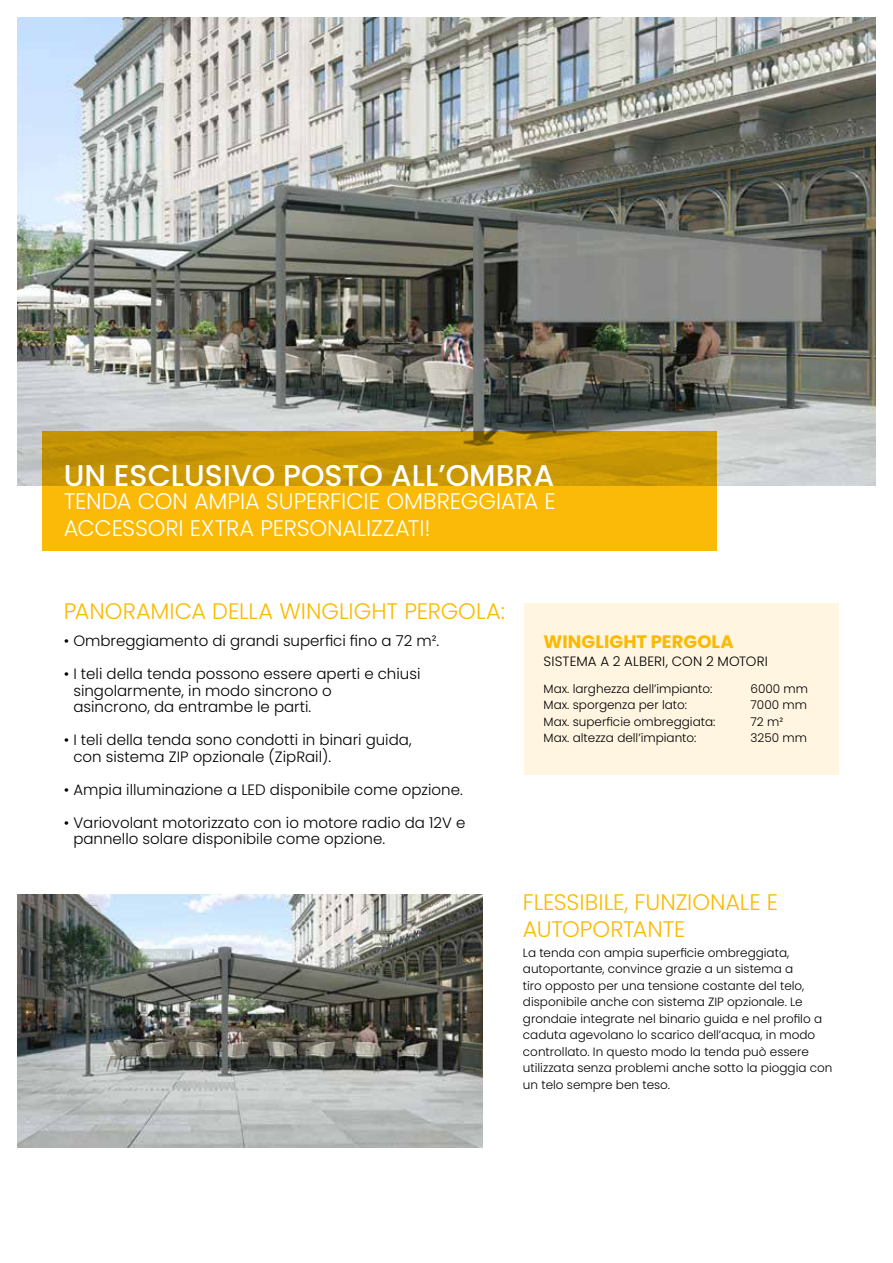
<style>
.page{position:relative;width:893px;height:1263px;background:#fff}
.page>*{position:absolute;margin:0;border:0;box-sizing:border-box;transform-origin:0 0}
.t1{font:500 30px "Poppins";color:#fff}
.t2{font:300 22.5px/27px "Poppins";letter-spacing:-.005em;color:#fbba00}
.t3{font:300 22.5px/27px "Poppins";letter-spacing:-.01em;color:#fff}
.t4{font:700 18px "Poppins";letter-spacing:.01em;color:#fbba00}
.t5{font:300 15px/16.5px "Poppins";color:#000}
.t6{font:300 13.5px "Poppins";letter-spacing:.01em;color:#000}
.t7{font:300 12px/16.5px "Poppins";color:#000}
</style>
<div class="page">
<img style="left:17px;top:894px;width:466px;height:253px">
<img style="left:17px;top:17px;width:859px;height:468px">
<svg style="left:43px;top:432px;width:674px;height:119px;background:#e4aa06"></svg>
<div style="left:524px;top:603px;width:315px;height:172px;background:#fff5e1"></div>
<h1 class="t1" style="left:64px;top:458px;width:492px">UN ESCLUSIVO POSTO ALL’OMBRA</h1>
<h2 class="t3" style="left:64px;top:488px;width:494px">TENDA CON AMPIA SUPERFICIE OMBREGGIATA E<br>ACCESSORI EXTRA PERSONALIZZATI!</h2>
<h2 class="t2" style="left:64px;top:598px;width:443px">PANORAMICA DELLA WINGLIGHT PERGOLA:</h2>
<p class="t5" style="left:64px;top:633px;width:377px">• Ombreggiamento di grandi superfici fino a 72 m².</p>
<p class="t5" style="left:73px;top:666px;width:349px;text-indent:-10px">• I teli della tenda possono essere aperti e chiusi singolarmente, in modo sincrono o<br>asincrono, da entrambe le parti.</p>
<p class="t5" style="left:73px;top:732px;width:340px;text-indent:-10px">• I teli della tenda sono condotti in binari guida, con sistema ZIP opzionale (ZipRail).</p>
<p class="t5" style="left:64px;top:781px;width:401px">• Ampia illuminazione a LED disponibile come opzione.</p>
<p class="t5" style="left:73px;top:814px;width:393px;text-indent:-10px">• Variovolant motorizzato con io motore radio da 12V e pannello solare disponibile come opzione.</p>
<h3 class="t4" style="left:544px;top:632px;width:192px">WINGLIGHT PERGOLA</h3>
<p class="t6" style="left:544px;top:653px;width:226px">SISTEMA A 2 ALBERI, CON 2 MOTORI</p>
<p class="t7" style="left:544px;top:680px;width:170px">Max. larghezza dell’impianto:</p>
<p class="t7" style="left:751px;top:680px;width:59px">6000 mm</p>
<p class="t7" style="left:544px;top:697px;width:145px">Max. sporgenza per lato:</p>
<p class="t7" style="left:751px;top:697px;width:58px">7000 mm</p>
<p class="t7" style="left:544px;top:713px;width:173px">Max. superficie ombreggiata:</p>
<p class="t7" style="left:751px;top:713px;width:34px">72 m²</p>
<p class="t7" style="left:544px;top:730px;width:154px">Max. altezza dell’impianto:</p>
<p class="t7" style="left:751px;top:730px;width:58px">3250 mm</p>
<h2 class="t2" style="left:523px;top:889px;width:257px">FLESSIBILE, FUNZIONALE E<br>AUTOPORTANTE</h2>
<p class="t7" style="left:523px;top:944px;width:311px">La tenda con ampia superficie ombreggiata, autoportante, convince grazie a un sistema a<br>tiro opposto per una tensione costante del telo, disponibile anche con sistema ZIP opzionale. Le grondaie integrate nel binario guida e nel profilo a caduta agevolano lo scarico dell’acqua, in modo controllato. In questo modo la tenda può essere utilizzata senza problemi anche sotto la pioggia con un telo sempre ben teso.</p>
</div>
